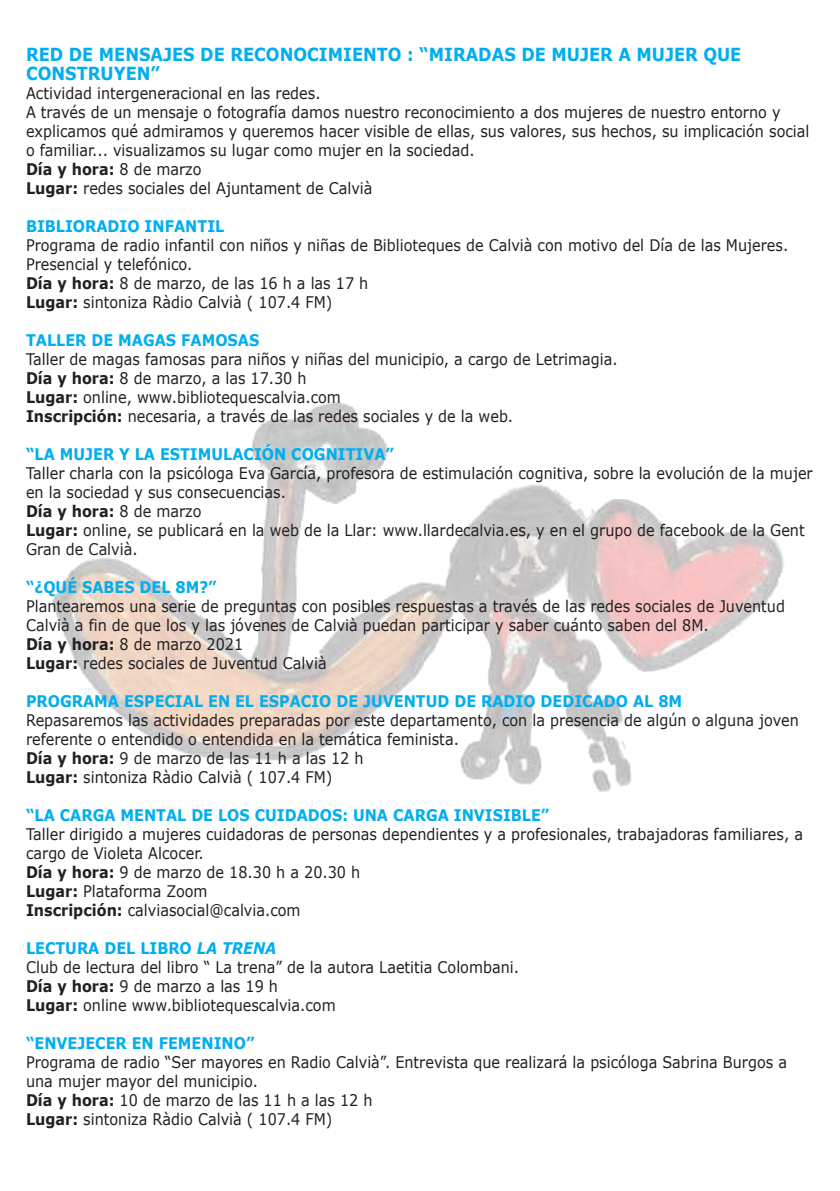
<style>
.page{position:relative;width:840px;height:1191px;background:#fff}
.page>*{position:absolute;margin:0;border:0;box-sizing:border-box;transform-origin:0 0}
.t1{font:700 18px/19px "Verdana";color:#00aeef;scale:.9 1}
.t2{font:16px/19px "Verdana";color:#231f20;scale:.9 1}
.t3{font:700 16px "Verdana";color:#00aeef;scale:.9 1}
.s1{font-weight:700}
.s2{font-weight:700;color:#00aeef}
.s3{font-weight:700;font-style:italic;color:#00aeef}
</style>
<div class="page">
<img style="left:53px;top:402px;width:731px;height:389px">
<p class="t1" style="left:26px;top:44px;width:795px">RED DE MENSAJES DE RECONOCIMIENTO : “MIRADAS DE MUJER A MUJER QUE<br>CONSTRUYEN”</p>
<p class="t2" style="left:26px;top:83px;width:871px">Actividad intergeneracional en las redes.<br>A través de un mensaje o fotografía damos nuestro reconocimiento a dos mujeres de nuestro entorno y explicamos qué admiramos y queremos hacer visible de ellas, sus valores, sus hechos, su implicación social o familiar... visualizamos su lugar como mujer en la sociedad.<br><span class="s1">Día y hora:</span> 8 de marzo<br><span class="s1">Lugar:</span> redes sociales del Ajuntament de Calvià</p>
<p class="t3" style="left:26px;top:214px;width:222px">BIBLIORADIO INFANTIL</p>
<p class="t2" style="left:26px;top:235px;width:848px">Programa de radio infantil con niños y niñas de Biblioteques de Calvià con motivo del Día de las Mujeres.<br>Presencial y telefónico.<br><span class="s1">Día y hora:</span> 8 de marzo, de las 16 h a las 17 h<br><span class="s1">Lugar:</span> sintoniza Ràdio Calvià ( 107.4 FM)</p>
<p class="t3" style="left:26px;top:328px;width:260px">TALLER DE MAGAS FAMOSAS</p>
<p class="t2" style="left:26px;top:349px;width:658px">Taller de magas famosas para niños y niñas del municipio, a cargo de Letrimagia.<br><span class="s1">Día y hora:</span> 8 de marzo, a las 17.30 h<br><span class="s1">Lugar:</span> online, www.bibliotequescalvia.com<br><span class="s1">Inscripción:</span> necesaria, a través de las redes sociales y de la web.</p>
<p class="t3" style="left:26px;top:442px;width:410px">“LA MUJER Y LA ESTIMULACIÓN COGNITIVA”</p>
<p class="t2" style="left:26px;top:463px;width:875px">Taller charla con la psicóloga Eva García, profesora de estimulación cognitiva, sobre la evolución de la mujer en la sociedad y sus consecuencias.<br><span class="s1">Día y hora:</span> 8 de marzo<br><span class="s1">Lugar:</span> online, se publicará en la web de la Llar: www.llardecalvia.es, y en el grupo de facebook de la Gent Gran de Calvià.</p>
<p class="t3" style="left:26px;top:575px;width:213px">“¿QUÉ SABES DEL 8M?”</p>
<p class="t2" style="left:26px;top:596px;width:844px">Plantearemos una serie de preguntas con posibles respuestas a través de las redes sociales de Juventud Calvià a fin de que los y las jóvenes de Calvià puedan participar y saber cuánto saben del 8M.<br><span class="s1">Día y hora:</span> 8 de marzo 2021<br><span class="s1">Lugar:</span> redes sociales de Juventud Calvià</p>
<p class="t3" style="left:26px;top:689px;width:730px">PROGRAMA ESPECIAL EN EL ESPACIO DE JUVENTUD DE RADIO DEDICADO AL 8M</p>
<p class="t2" style="left:26px;top:709px;width:859px">Repasaremos las actividades preparadas por este departamento, con la presencia de algún o alguna joven referente o entendido o entendida en la temática feminista.<br><span class="s1">Día y hora:</span> 9 de marzo de las 11 h a las 12 h<br><span class="s1">Lugar:</span> sintoniza Ràdio Calvià ( 107.4 FM)</p>
<p class="t3" style="left:26px;top:803px;width:582px">“LA CARGA MENTAL DE LOS CUIDADOS: UNA CARGA INVISIBLE”</p>
<p class="t2" style="left:26px;top:823px;width:864px">Taller dirigido a mujeres cuidadoras de personas dependientes y a profesionales, trabajadoras familiares, a cargo de Violeta Alcocer.<br><span class="s1">Día y hora:</span> 9 de marzo de 18.30 h a 20.30 h<br><span class="s1">Lugar:</span> Plataforma Zoom<br><span class="s1">Inscripción:</span> calviasocial@calvia.com</p>
<p class="t2" style="left:26px;top:937px;width:549px"><span class="s2">LECTURA DEL LIBRO</span> <span class="s3">LA TRENA<br></span>Club de lectura del libro “ La trena” de la autora Laetitia Colombani.<br><span class="s1">Día y hora:</span> 9 de marzo a las 19 h<br><span class="s1">Lugar:</span> online www.bibliotequescalvia.com</p>
<p class="t3" style="left:26px;top:1031px;width:255px">“ENVEJECER EN FEMENINO”</p>
<p class="t2" style="left:26px;top:1051px;width:846px">Programa de radio “Ser mayores en Radio Calvià”. Entrevista que realizará la psicóloga Sabrina Burgos a una mujer mayor del municipio.<br><span class="s1">Día y hora:</span> 10 de marzo de las 11 h a las 12 h<br><span class="s1">Lugar:</span> sintoniza Ràdio Calvià ( 107.4 FM)</p>
</div>
